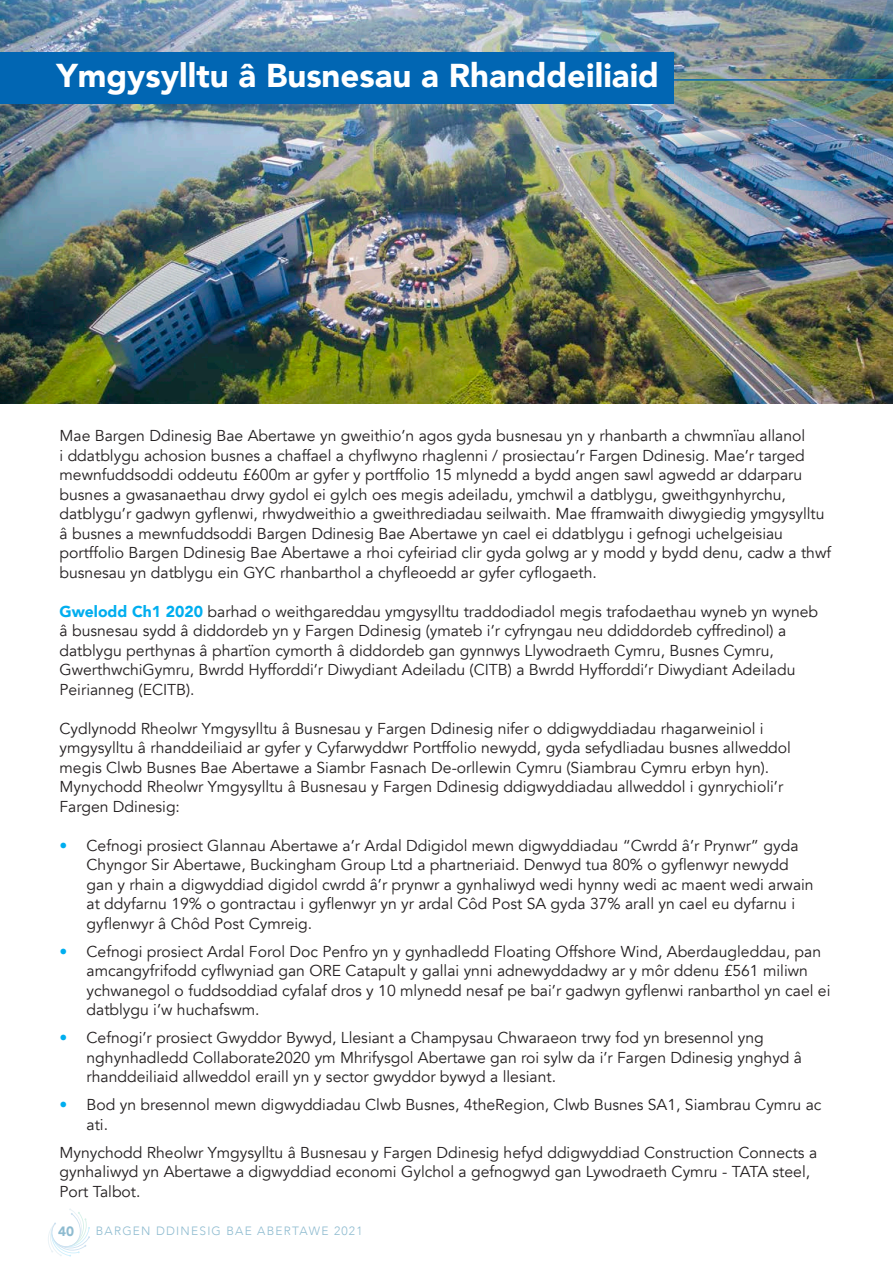
<style>
.page{position:relative;width:893px;height:1263px;background:#fff}
.page>*{position:absolute;margin:0;border:0;box-sizing:border-box;transform-origin:0 0}
.t1{font:900 33px "Avenir";color:#fff}
.Tablebody2{font:15.75px/19.5px "Avenir";color:#231f20}
.t2{font:900 13.5px "Avenir";color:#8ebbd0}
.t3{font:300 12px "Avenir";letter-spacing:.1em;color:#8ebbd0}
.s1{font-weight:900;color:#00aeef}
.s2{color:#00aeef}
</style>
<div class="page">
<svg style="left:48px;top:1209px;width:42px;height:47px"></svg>
<img style="left:0;top:0;width:893px;height:404px">
<svg style="left:777px;top:205px;width:21px;height:22px"></svg>
<svg style="left:675px;top:203px;width:21px;height:21px"></svg>
<img style="left:543px;top:0;width:350px;height:219px">
<hr style="left:283px;top:79px;width:610px;height:2px;background:#0166b3">
<div style="left:0;top:52px;width:673px;height:51px;background:#0166b3"></div>
<p class="t1" style="left:56px;top:47px;width:604px">Ymgysylltu â Busnesau a Rhanddeiliaid</p>
<p class="Tablebody2" style="left:60px;top:426px;width:773px">Mae Bargen Ddinesig Bae Abertawe yn gweithio’n agos gyda busnesau yn y rhanbarth a chwmnïau allanol<br>i ddatblygu achosion busnes a chaffael a chyflwyno rhaglenni / prosiectau’r Fargen Ddinesig. Mae’r targed mewnfuddsoddi oddeutu £600m ar gyfer y portffolio 15 mlynedd a bydd angen sawl agwedd ar ddarparu busnes a gwasanaethau drwy gydol ei gylch oes megis adeiladu, ymchwil a datblygu, gweithgynhyrchu, datblygu’r gadwyn gyflenwi, rhwydweithio a gweithrediadau seilwaith. Mae fframwaith diwygiedig ymgysylltu â busnes a mewnfuddsoddi Bargen Ddinesig Bae Abertawe yn cael ei ddatblygu i gefnogi uchelgeisiau portffolio Bargen Ddinesig Bae Abertawe a rhoi cyfeiriad clir gyda golwg ar y modd y bydd denu, cadw a thwf busnesau yn datblygu ein GYC rhanbarthol a chyfleoedd ar gyfer cyflogaeth.</p>
<p class="Tablebody2" style="left:60px;top:602px;width:760px"><span class="s1">Gwelodd Ch1 2020</span> barhad o weithgareddau ymgysylltu traddodiadol megis trafodaethau wyneb yn wyneb â busnesau sydd â diddordeb yn y Fargen Ddinesig (ymateb i’r cyfryngau neu ddiddordeb cyffredinol) a datblygu perthynas â phartïon cymorth â diddordeb gan gynnwys Llywodraeth Cymru, Busnes Cymru, GwerthwchiGymru, Bwrdd Hyfforddi’r Diwydiant Adeiladu (CITB) a Bwrdd Hyfforddi’r Diwydiant Adeiladu Peirianneg (ECITB).</p>
<p class="Tablebody2" style="left:60px;top:719px;width:733px">Cydlynodd Rheolwr Ymgysylltu â Busnesau y Fargen Ddinesig nifer o ddigwyddiadau rhagarweiniol i ymgysylltu â rhanddeiliaid ar gyfer y Cyfarwyddwr Portffolio newydd, gyda sefydliadau busnes allweddol megis Clwb Busnes Bae Abertawe a Siambr Fasnach De-orllewin Cymru (Siambrau Cymru erbyn hyn).</p>
<p class="Tablebody2" style="left:60px;top:777px;width:725px">Mynychodd Rheolwr Ymgysylltu â Busnesau y Fargen Ddinesig ddigwyddiadau allweddol i gynrychioli’r<br>Fargen Ddinesig:</p>
<p class="Tablebody2" style="left:87px;top:836px;width:729px;text-indent:-27px"><span class="s2">•</span> Cefnogi prosiect Glannau Abertawe a’r Ardal Ddigidol mewn digwyddiadau “Cwrdd â’r Prynwr” gyda Chyngor Sir Abertawe, Buckingham Group Ltd a phartneriaid. Denwyd tua 80% o gyflenwyr newydd gan y rhain a digwyddiad digidol cwrdd â’r prynwr a gynhaliwyd wedi hynny wedi ac maent wedi arwain at ddyfarnu 19% o gontractau i gyflenwyr yn yr ardal Côd Post SA gyda 37% arall yn cael eu dyfarnu i gyflenwyr â Chôd Post Cymreig.</p>
<p class="Tablebody2" style="left:87px;top:942px;width:745px;text-indent:-27px"><span class="s2">•</span> Cefnogi prosiect Ardal Forol Doc Penfro yn y gynhadledd Floating Offshore Wind, Aberdaugleddau, pan amcangyfrifodd cyflwyniad gan ORE Catapult y gallai ynni adnewyddadwy ar y môr ddenu £561 miliwn ychwanegol o fuddsoddiad cyfalaf dros y 10 mlynedd nesaf pe bai’r gadwyn gyflenwi ranbarthol yn cael ei datblygu i’w huchafswm.</p>
<p class="Tablebody2" style="left:87px;top:1028px;width:717px;text-indent:-27px"><span class="s2">•</span> Cefnogi’r prosiect Gwyddor Bywyd, Llesiant a Champysau Chwaraeon trwy fod yn bresennol yng nghynhadledd Collaborate2020 ym Mhrifysgol Abertawe gan roi sylw da i’r Fargen Ddinesig ynghyd â rhanddeiliaid allweddol eraill yn y sector gwyddor bywyd a llesiant.</p>
<p class="Tablebody2" style="left:87px;top:1095px;width:736px;text-indent:-27px"><span class="s2">•</span> Bod yn bresennol mewn digwyddiadau Clwb Busnes, 4theRegion, Clwb Busnes SA1, Siambrau Cymru ac ati.</p>
<p class="Tablebody2" style="left:60px;top:1143px;width:759px">Mynychodd Rheolwr Ymgysylltu â Busnesau y Fargen Ddinesig hefyd ddigwyddiad Construction Connects a gynhaliwyd yn Abertawe a digwyddiad economi Gylchol a gefnogwyd gan Lywodraeth Cymru - TATA steel,<br>Port Talbot.</p>
<p class="t2" style="left:58px;top:1219px;width:17px">40</p>
<p class="t3" style="left:96px;top:1224px;width:268px">BARGEN DDINESIG BAE ABERTAWE 2021</p>
</div>
